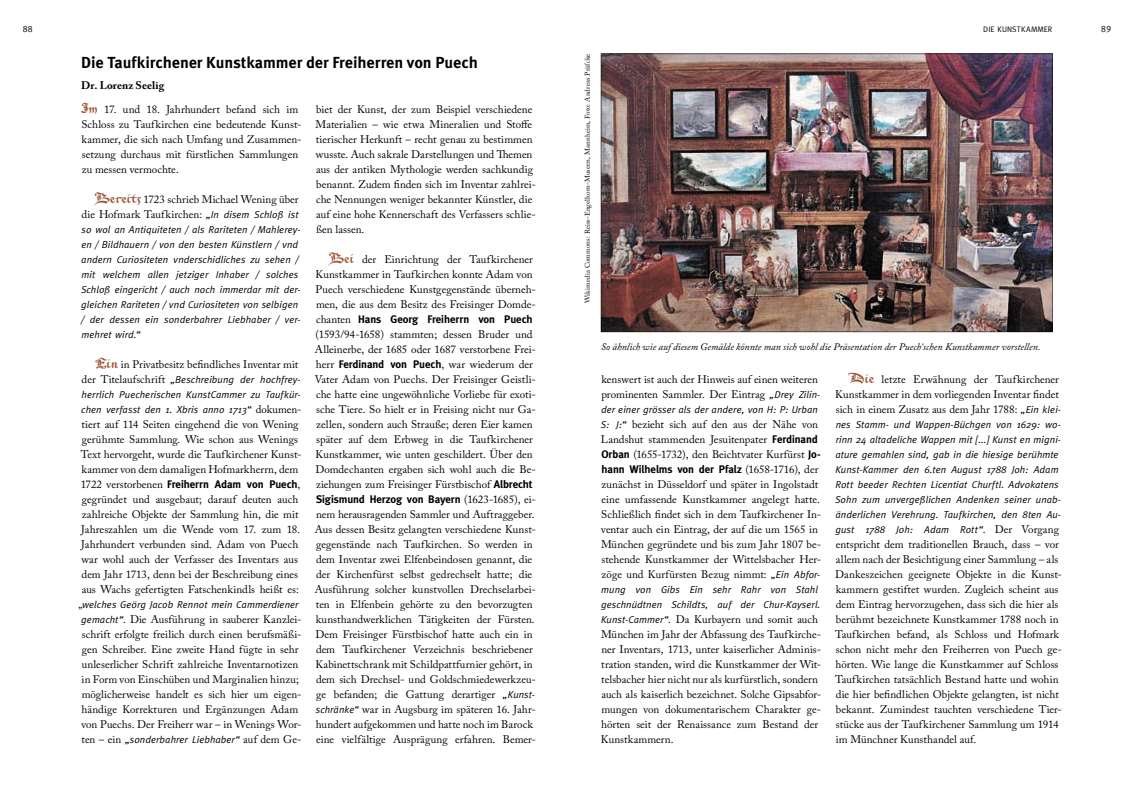
<style>
.page{position:relative;width:1134px;height:794px;background:#fff}
.page>*{position:absolute;margin:0;border:0;box-sizing:border-box;transform-origin:0 0}
.t1{font:700 16px "Meta Pro";letter-spacing:-.01em;color:#000}
.t2{font:11px/15px "Adobe Caslon Pro";color:#000}
.t3{font:700 11px "Meta";letter-spacing:-.005em;color:#000}
.t4{font:700 11px "Adobe Caslon Pro";letter-spacing:.01em;color:#000}
.t5{font:italic 10px/15px "Meta";letter-spacing:.01em;color:#000}
.t6{font:italic 10px "Adobe Caslon Pro";letter-spacing:.005em;color:#000}
.t7{font:9px "Meta Normal Zahlen";color:#000}
.t8{font:8px "Meta";letter-spacing:.02em;color:#000}
.t9{font:7px "Adobe Caslon Pro";letter-spacing:.02em;color:#000}
.s1{font-family:"Xenippa";font-size:12px;color:#9c5231}
.s2{font-family:"Adobe Caslon Pro";font-weight:400}
.s3{font-family:"Meta";font-weight:700}
.s4{font-family:"Meta";font-style:italic;font-size:10px}
.s5{font-family:"Adobe Caslon Pro";font-style:normal;font-size:11px}
</style>
<div class="page">
<img style="left:601px;top:54px;width:452px;height:278px">
<p class="t7" style="left:23px;top:26px;width:11px">88</p>
<p class="t8" style="left:983px;top:24px;width:71px">DIE KUNSTKAMMER</p>
<p class="t7" style="left:1101px;top:26px;width:11px">89</p>
<p class="t9" style="left:583px;top:303px;width:251px;rotate:-90deg">Wikimedia Commons: Reiss-Engelhorn-Museen, Mannheim, Foto: Andreas Präfcke</p>
<h1 class="t1" style="left:81px;top:52px;width:398px">Die Taufkirchener Kunstkammer der Freiherren von Puech</h1>
<p class="t4" style="left:81px;top:79px;width:84px">Dr. Lorenz Seelig</p>
<p class="t2" style="left:316px;top:102px;width:222px">biet der Kunst, der zum Beispiel verschiedene Materialien – wie etwa Mineralien und Stoffe tierischer Herkunft – recht genau zu bestimmen wusste. Auch sakrale Darstellungen und Themen aus der antiken Mythologie werden sachkundig benannt. Zudem finden sich im Inventar zahlrei&shy;che Nennungen weniger bekannter Künstler, die auf eine hohe Kennerschaft des Verfassers schlie&shy;ßen lassen.</p>
<p class="t2" style="left:315px;top:252px;width:222px;text-indent:13px"><span class="s1">Bei</span> der Einrichtung der Taufkirchener Kunstkammer in Taufkirchen konnte Adam von Puech verschiedene Kunstgegenstände überneh&shy;men, die aus dem Besitz des Freisinger Domde-</p>
<p class="t3" style="left:316px;top:313px;width:218px"><span class="s2">chanten</span> Hans Georg Freiherrn von Puech</p>
<p class="t2" style="left:315px;top:327px;width:223px">(1593/94-1658) stammten; dessen Bruder und Alleinerbe, der 1685 oder 1687 verstorbene Frei&shy;herr <span class="s3">Ferdinand von Puech</span>, war wiederum der Vater Adam von Puechs. Der Freisinger Geistli&shy;che hatte eine ungewöhnliche Vorliebe für exoti&shy;sche Tiere. So hielt er in Freising nicht nur Ga&shy;zellen, sondern auch Strauße; deren Eier kamen später auf dem Erbweg in die Taufkirchener Kunstkammer, wie unten geschildert. Über den Domdechanten ergaben sich wohl auch die Be&shy;ziehungen zum Freisinger Fürstbischof <span class="s3">Albrecht</span></p>
<p class="t3" style="left:316px;top:493px;width:221px">Sigismund Herzog von Bayern <span class="s2">(1623-1685), ei-</span></p>
<p class="t2" style="left:315px;top:507px;width:223px">nem herausragenden Sammler und Auftraggeber.<br>Aus dessen Besitz gelangten verschiedene Kunst&shy;gegenstände nach Taufkirchen. So werden in dem Inventar zwei Elfenbeindosen genannt, die der Kirchenfürst selbst gedrechselt hatte; die Ausführung solcher kunstvollen Drechselarbei&shy;ten in Elfenbein gehörte zu den bevorzugten kunsthandwerklichen Tätigkeiten der Fürsten.<br>Dem Freisinger Fürstbischof hatte auch ein in dem Taufkirchener Verzeichnis beschriebener Kabinettschrank mit Schildpattfurnier gehört, in dem sich Drechsel- und Goldschmiedewerkzeu&shy;ge befanden; die Gattung derartiger <span class="s4">„Kunst&shy;schränke“</span> war in Augsburg im späteren 16. Jahr&shy;hundert aufgekommen und hatte noch im Barock eine vielfältige Ausprägung erfahren. Bemer-</p>
<p class="t2" style="left:81px;top:102px;width:222px"><span class="s1">Im</span> 17. und 18. Jahrhundert befand sich im Schloss zu Taufkirchen eine bedeutende Kunst&shy;kammer, die sich nach Umfang und Zusammen&shy;setzung durchaus mit fürstlichen Sammlungen zu messen vermochte.</p>
<p class="t2" style="left:82px;top:192px;width:218px;text-align:right"><span class="s1">Bereits</span> 1723 schrieb Michael Wening über die Hofmark Taufkirchen: <span class="s4">„In disem Schloß ist</span></p>
<p class="t5" style="left:81px;top:222px;width:221px">so wol an Antiquiteten / als Rariteten / Mahlerey&shy;en / Bildhauern / von den besten Künstlern / vnd andern Curiositeten vnderschidliches zu sehen / mit welchem allen jetziger Inhaber / solches Schloß eingericht / auch noch immerdar mit der&shy;gleichen Rariteten / vnd Curiositeten von selbigen / der dessen ein sonderbahrer Liebhaber / ver&shy;mehret wird.“</p>
<p class="t2" style="left:95px;top:357px;width:205px"><span class="s1">Ein</span> in Privatbesitz befindliches Inventar mit</p>
<p class="t5" style="left:81px;top:372px;width:222px;text-align:justify"><span class="s5">der Titelaufschrift</span> „Beschreibung der hochfrey&shy;herrlich Puecherischen KunstCammer zu Taufkür&shy;chen verfasst den 1. Xbris anno 1713“ <span class="s5">dokumen-</span></p>
<p class="t2" style="left:81px;top:417px;width:222px">tiert auf 114 Seiten eingehend die von Wening gerühmte Sammlung. Wie schon aus Wenings Text hervorgeht, wurde die Taufkirchener Kunst&shy;kammer von dem damaligen Hofmarkherrn, dem</p>
<p class="t3" style="left:81px;top:478px;width:221px"><span class="s2">1722 verstorbenen</span> Freiherrn Adam von Puech<span class="s2">,</span></p>
<p class="t2" style="left:81px;top:492px;width:221px">gegründet und ausgebaut; darauf deuten auch zahlreiche Objekte der Sammlung hin, die mit Jahreszahlen um die Wende vom 17. zum 18.<br>Jahrhundert verbunden sind. Adam von Puech war wohl auch der Verfasser des Inventars aus dem Jahr 1713, denn bei der Beschreibung eines aus Wachs gefertigten Fatschenkindls heißt es:</p>
<p class="t5" style="left:78px;top:597px;width:222px"><span class="s5">„</span>welches Geörg Jacob Rennot mein Cammerdiener</p>
<p class="t2" style="left:81px;top:612px;width:222px"><span class="s4">gemacht“</span>. Die Ausführung in sauberer Kanzlei&shy;schrift erfolgte freilich durch einen berufsmäßi&shy;gen Schreiber. Eine zweite Hand fügte in sehr unleserlicher Schrift zahlreiche Inventarnotizen in Form von Einschüben und Marginalien hinzu; möglicherweise handelt es sich hier um eigen&shy;händige Korrekturen und Ergänzungen Adam von Puechs. Der Freiherr war – in Wenings Wor-</p>
<p class="t5" style="left:82px;top:732px;width:221px"><span class="s5">ten – ein</span> „sonderbahrer Liebhaber“ <span class="s5">auf dem Ge-</span></p>
<p class="t6" style="left:601px;top:341px;width:441px">So ähnlich wie auf diesem Gemälde könnte man sich wohl die Präsentation der Puech‘schen Kunstkammer vorstellen.</p>
<p class="t2" style="left:835px;top:372px;width:227px;text-indent:13px"><span class="s1">Die</span> letzte Erwähnung der Taufkirchener<br>Kunstkammer in dem vorliegenden Inventar findet sich in einem Zusatz aus dem Jahr 1788: <span class="s4">„Ein klei-</span></p>
<p class="t5" style="left:835px;top:417px;width:227px">nes Stamm- und Wappen-Büchgen von 1629: wo&shy;rinn 24 altadeliche Wappen mit [...] Kunst en migni&shy;ature gemahlen sind, gab in die hiesige berühmte Kunst-Kammer den 6.ten August 1788 Joh: Adam Rott beeder Rechten Licentiat Churftl. Advokatens Sohn zum unvergeßlichen Andenken seiner unab&shy;änderlichen Verehrung. Taufkirchen, den 8ten Au&shy;gust 1788 Joh: Adam Rott“<span class="s5">. Der Vorgang</span></p>
<p class="t2" style="left:835px;top:537px;width:228px">entspricht dem traditionellen Brauch, dass – vor allem nach der Besichtigung einer Sammlung – als Dankeszeichen geeignete Objekte in die Kunst&shy;kammern gestiftet wurden. Zugleich scheint aus dem Eintrag hervorzugehen, dass sich die hier als berühmt bezeichnete Kunstkammer 1788 noch in Taufkirchen befand, als Schloss und Hofmark schon nicht mehr den Freiherren von Puech ge&shy;hörten. Wie lange die Kunstkammer auf Schloss Taufkirchen tatsächlich Bestand hatte und wohin die hier befindlichen Objekte gelangten, ist nicht bekannt. Zumindest tauchten verschiedene Tier&shy;stücke aus der Taufkirchener Sammlung um 1914 im Münchner Kunsthandel auf.</p>
<p class="t2" style="left:601px;top:372px;width:220px">kenswert ist auch der Hinweis auf einen weiteren prominenten Sammler. Der Eintrag <span class="s4">„Drey Zilin-</span></p>
<p class="t5" style="left:601px;top:402px;width:218px">der einer grösser als der andere, von H: P: Urban</p>
<p class="t2" style="left:601px;top:417px;width:222px"><span class="s4">S: J:“</span> bezieht sich auf den aus der Nähe von<br>Landshut stammenden Jesuitenpater <span class="s3">Ferdinand<br>Orban</span> (1655-1732), den Beichtvater Kurfürst <span class="s3">Jo-</span></p>
<p class="t3" style="left:602px;top:463px;width:218px">hann Wilhelms von der Pfalz <span class="s2">(1658-1716), der</span></p>
<p class="t2" style="left:601px;top:477px;width:222px">zunächst in Düsseldorf und später in Ingolstadt eine umfassende Kunstkammer angelegt hatte.<br>Schließlich findet sich in dem Taufkirchener In&shy;ventar auch ein Eintrag, der auf die um 1565 in München gegründete und bis zum Jahr 1807 be&shy;stehende Kunstkammer der Wittelsbacher Her&shy;zöge und Kurfürsten Bezug nimmt: <span class="s4">„Ein Abfor-</span></p>
<p class="t5" style="left:601px;top:582px;width:221px">mung von Gibs Ein sehr Rahr von Stahl geschnüdtnen Schildts, auf der Chur-Kayserl.</p>
<p class="t2" style="left:601px;top:612px;width:222px"><span class="s4">Kunst-Cammer“</span>. Da Kurbayern und somit auch München im Jahr der Abfassung des Taufkirche&shy;ner Inventars, 1713, unter kaiserlicher Adminis&shy;tration standen, wird die Kunstkammer der Wit&shy;telsbacher hier nicht nur als kurfürstlich, sondern auch als kaiserlich bezeichnet. Solche Gipsabfor&shy;mungen von dokumentarischem Charakter ge&shy;hörten seit der Renaissance zum Bestand der Kunstkammern.</p>
</div>
